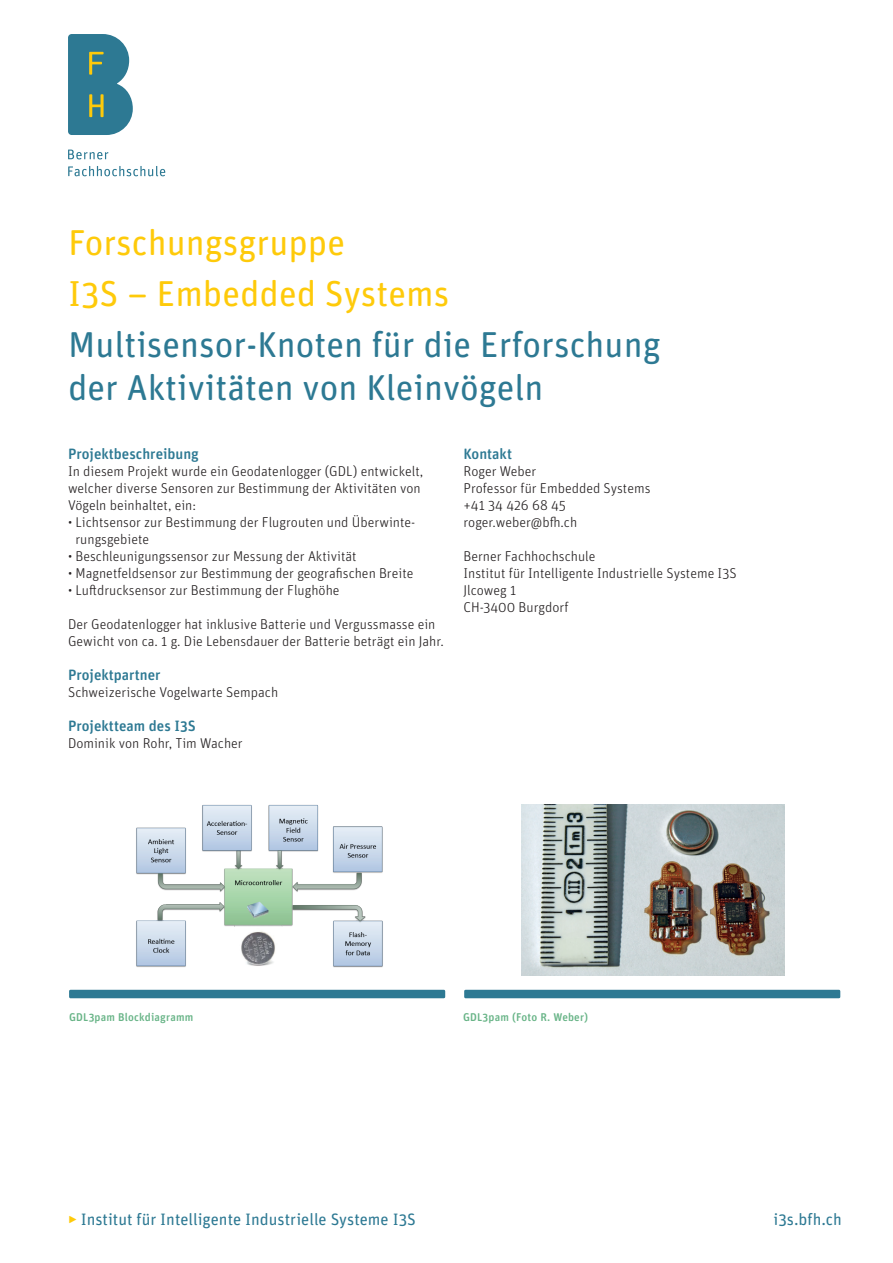
<style>
.page{position:relative;width:893px;height:1263px;background:#fff}
.page>*{position:absolute;margin:0;border:0;box-sizing:border-box;transform-origin:0 0}
.t1{font:36px/42.5px "Unit Rounded Pro";color:#2d7993}
.t2{font:36px/51px "Unit Rounded Pro";color:#feca0a}
.t3{font:16.5px "Unit Rounded Pro";color:#2d7993}
.t4{font:500 15px "Unit Rounded Pro";color:#2d7993}
.t5{font:300 14.25px/17px "Unit Rounded Pro";color:#231f20}
.t6{font:500 11.25px "Unit Rounded Pro";letter-spacing:.015em;color:#68b487}
.s1{font-weight:300;color:#feca0a}
</style>
<div class="page">
<svg style="left:68px;top:34px;width:65px;height:101px"></svg>
<svg style="left:68px;top:150px;width:40px;height:9px"></svg>
<svg style="left:68px;top:166px;width:97px;height:10px"></svg>
<div style="left:464px;top:990px;width:376px;height:8px;background:#2d7993;border-radius:2px"></div>
<div style="left:69px;top:990px;width:376px;height:8px;background:#2d7993;border-radius:2px"></div>
<img style="left:521px;top:804px;width:263px;height:171px">
<img style="left:136px;top:805px;width:247px;height:163px">
<h1 class="t2" style="left:68px;top:216px;width:383px">Forschungsgruppe<br>I3S – Embedded Systems</h1>
<h1 class="t1" style="left:68px;top:322px;width:594px">Multisensor-Knoten für die Erforschung der Aktivitäten von Kleinvögeln</h1>
<p class="t4" style="left:68px;top:443px;width:132px">Projektbeschreibung</p>
<p class="t5" style="left:68px;top:463px;width:357px">In diesem Projekt wurde ein Geodatenlogger (GDL) entwickelt, welcher diverse Sensoren zur Bestimmung der Aktivitäten von<br>Vögeln beinhaltet, ein:</p>
<p class="t5" style="left:76px;top:514px;width:341px;text-indent:-7px">• Lichtsensor zur Bestimmung der Flugrouten und Überwinte&shy;rungsgebiete</p>
<p class="t5" style="left:68px;top:548px;width:290px">• Beschleunigungssensor zur Messung der Aktivität</p>
<p class="t5" style="left:68px;top:565px;width:347px">• Magnetfeldsensor zur Bestimmung der geografischen Breite</p>
<p class="t5" style="left:68px;top:582px;width:273px">• Luftdrucksensor zur Bestimmung der Flughöhe</p>
<p class="t5" style="left:68px;top:616px;width:377px">Der Geodatenlogger hat inklusive Batterie und Vergussmasse ein<br>Gewicht von ca. 1 g. Die Lebensdauer der Batterie beträgt ein Jahr.</p>
<p class="t4" style="left:68px;top:665px;width:94px">Projektpartner</p>
<p class="t5" style="left:68px;top:684px;width:212px">Schweizerische Vogelwarte Sempach</p>
<p class="t4" style="left:68px;top:716px;width:129px">Projektteam des I3S</p>
<p class="t5" style="left:68px;top:735px;width:176px">Dominik von Rohr, Tim Wacher</p>
<p class="t4" style="left:463px;top:443px;width:50px">Kontakt</p>
<p class="t5" style="left:463px;top:463px;width:189px">Roger Weber<br>Professor für Embedded Systems +41 34 426 68 45 roger.weber@bfh.ch</p>
<p class="t5" style="left:463px;top:548px;width:275px">Berner Fachhochschule<br>Institut für Intelligente Industrielle Systeme I3S<br>Jlcoweg 1<br>CH-3400 Burgdorf</p>
<p class="t6" style="left:69px;top:1009px;width:126px">GDL3pam Blockdiagramm</p>
<p class="t6" style="left:463px;top:1009px;width:127px">GDL3pam (Foto R. Weber)</p>
<p class="t3" style="left:68px;top:1207px;width:349px"><span class="s1">‣</span> Institut für Intelligente Industrielle Systeme I3S</p>
<p class="t3" style="left:773px;top:1207px;width:70px">i3s.bfh.ch</p>
</div>
